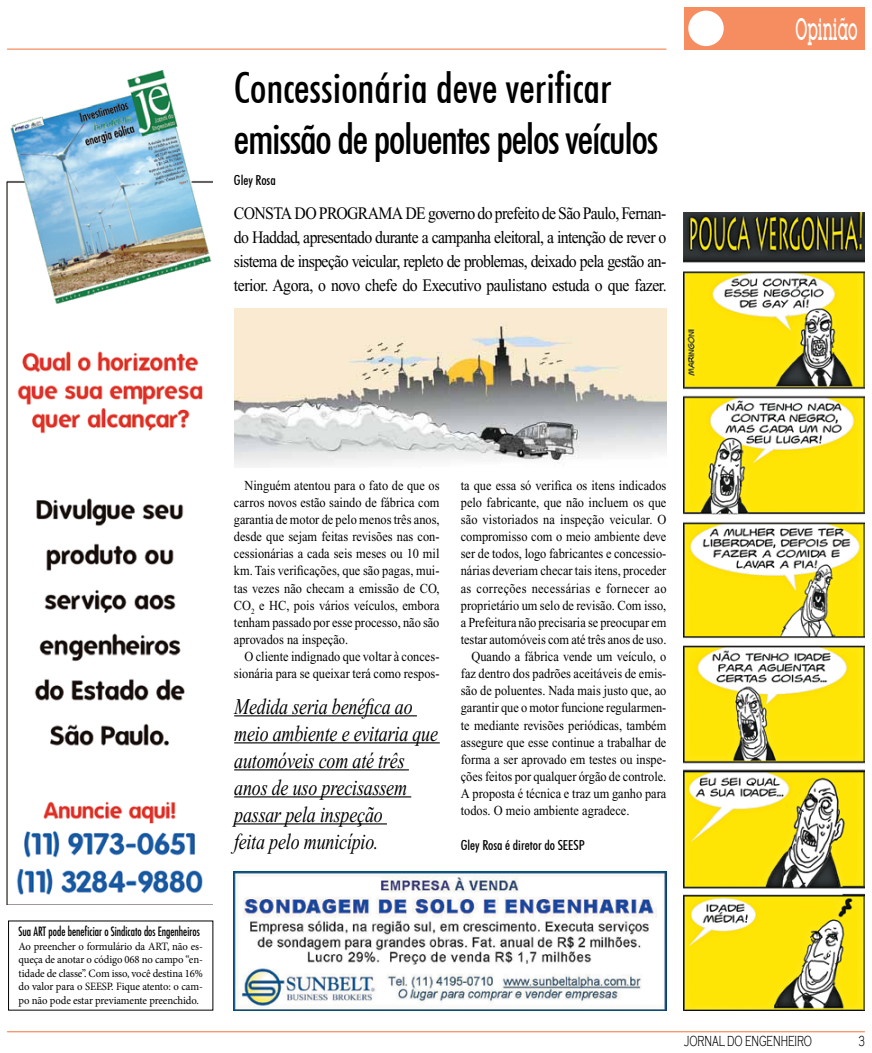
<style>
.page{position:relative;width:872px;height:1053px;background:#fff}
.page>*{position:absolute;margin:0;border:0;box-sizing:border-box;transform-origin:0 0}
.t1{font:500 condensed 42.5px/51px "Futura BT";letter-spacing:-.03em;color:#000}
.t2{font:500 30px "Lubalin Graph IT Cby BT";color:#fff;scale:.5 1}
.t3{font:italic 22.5px/27px "Times New Roman";letter-spacing:-.01em;color:#000;scale:.8 1}
.t4{font:17.5px/23.8px "Times New Roman";letter-spacing:-.03em;color:#000;text-align:justify;scale:.9 1}
.t5{font:300 15px "Copperplate Gothic";color:#000;scale:.6 1}
.t6{font:13.75px/17.1px "Times New Roman";color:#000;text-align:justify;scale:.9 1}
.t7{font:13.75px "Times New Roman";letter-spacing:.02em;color:#000;scale:.9 1}
.t8{font:500 condensed 13.75px "Futura BT";color:#000}
.t9{font:condensed 12.5px "Futura";color:#000;scale:.9 1}
.t10{font:11.25px/13.5px "Minion Pro";letter-spacing:-.01em;color:#000;text-align:justify;scale:.95 1}
</style>
<div class="page">
<div style="left:684px;top:7px;width:181px;height:43px;background:#f68d61"></div>
<div style="left:688px;top:11px;width:35px;height:35px;background:#fff;border-radius:50%"></div>
<hr style="left:7px;top:48px;width:659px;height:2px;background:#f68d61">
<hr style="left:7px;top:1030px;width:858px;height:2px;background:#f68d61">
<img style="left:7px;top:71px;width:206px;height:833px">
<img style="left:234px;top:871px;width:432px;height:139px">
<hr style="left:234px;top:715px;width:183px;height:1px;background:#000">
<hr style="left:234px;top:742px;width:206px;height:1px;background:#000">
<hr style="left:234px;top:769px;width:175px;height:1px;background:#000">
<hr style="left:234px;top:796px;width:177px;height:1px;background:#000">
<hr style="left:234px;top:823px;width:153px;height:1px;background:#000">
<img style="left:234px;top:308px;width:432px;height:159px">
<img style="left:684px;top:212px;width:181px;height:798px">
<h1 class="t1" style="left:234px;top:62px;width:426px">Concessionária deve verificar emissão de poluentes pelos veículos</h1>
<p class="t8" style="left:234px;top:172px;width:43px">Gley Rosa</p>
<p class="t4" style="left:234px;top:202px;width:482px">Con sta do pro grama de governo do prefeito de São Paulo, Fernan&shy;do Haddad, apresentado durante a campanha eleitoral, a intenção de rever o sistema de inspeção veicular, repleto de problemas, deixado pela gestão an&shy;terior. Agora, o novo chefe do Executivo paulistano estuda o que fazer.</p>
<h2 class="t2" style="left:795px;top:11px;width:126px">Opinião</h2>
<p class="t6" style="left:234px;top:476px;width:230px;text-indent:11px">Ninguém atentou para o fato de que os carros novos estão saindo de fábrica com garantia de motor de pelo menos três anos, desde que sejam feitas revisões nas con&shy;cessionárias a cada seis meses ou 10 mil km. Tais verificações, que são pagas, mui&shy;tas vezes não checam a emissão de CO, CO<sub>2</sub> e HC, pois vários veículos, embora tenham passado por esse processo, não são aprovados na inspeção.</p>
<p class="t6" style="left:234px;top:648px;width:230px;text-align:right">O cliente indignado que voltar à conces&shy;sionária para se queixar terá como respos-</p>
<h3 class="t3" style="left:234px;top:692px;width:256px">Medida seria benéfica ao meio ambiente e evitaria que automóveis com até três anos de uso precisassem passar pela inspeção<br>feita pelo município.</h3>
<p class="t6" style="left:461px;top:476px;width:230px">ta que essa só verifica os itens indicados</p>
<p class="t6" style="left:461px;top:493px;width:230px">pelo fabricante, que não incluem os que</p>
<p class="t6" style="left:461px;top:511px;width:230px">são vistoriados na inspeção veicular. O</p>
<p class="t6" style="left:461px;top:528px;width:230px">compromisso com o meio ambiente deve</p>
<p class="t6" style="left:461px;top:545px;width:230px">ser de todos, logo fabricantes e concessio-</p>
<p class="t6" style="left:461px;top:562px;width:230px">nárias deveriam checar tais itens, proceder</p>
<p class="t7" style="left:461px;top:580px;width:230px">as correções necessárias e fornecer ao</p>
<p class="t6" style="left:461px;top:596px;width:230px">proprietário um selo de revisão. Com isso,</p>
<p class="t6" style="left:461px;top:613px;width:230px">a Prefeitura não precisaria se preocupar em</p>
<p class="t6" style="left:461px;top:630px;width:230px">testar automóveis com até três anos de uso.</p>
<p class="t6" style="left:471px;top:648px;width:218px">Quando a fábrica vende um veículo, o</p>
<p class="t6" style="left:461px;top:665px;width:230px">faz dentro dos padrões aceitáveis de emis-</p>
<p class="t6" style="left:461px;top:682px;width:230px">são de poluentes. Nada mais justo que, ao</p>
<p class="t6" style="left:461px;top:699px;width:230px">garantir que o motor funcione regularmen-</p>
<p class="t6" style="left:461px;top:716px;width:230px">te mediante revisões periódicas, também</p>
<p class="t6" style="left:461px;top:733px;width:230px">assegure que esse continue a trabalhar de</p>
<p class="t6" style="left:461px;top:750px;width:230px">forma a ser aprovado em testes ou inspe-</p>
<p class="t6" style="left:461px;top:767px;width:230px">ções feitos por qualquer órgão de controle.</p>
<p class="t6" style="left:461px;top:784px;width:230px">A proposta é técnica e traz um ganho para</p>
<p class="t6" style="left:461px;top:802px;width:189px">todos. O meio ambiente agradece.</p>
<p class="t8" style="left:461px;top:836px;width:126px">Gley Rosa é diretor do SEESP</p>
<p class="t9" style="left:19px;top:923px;width:203px">Sua art pode beneficiar o Sindicato dos Engenheiros</p>
<p class="t10" style="left:19px;top:939px;width:195px">Ao preencher o formulário da ART, não es&shy;queça de anotar o código 068 no campo “en&shy;tidade de classe”. Com isso, você destina 16% do valor para o SEESP. Fique atento: o cam&shy;po não pode estar previamente preenchido.</p>
<p class="t5" style="left:684px;top:1032px;width:215px">JORNAL DO ENGENHEIRO</p>
<p class="t5" style="left:858px;top:1032px;width:12px">3</p>
</div>
